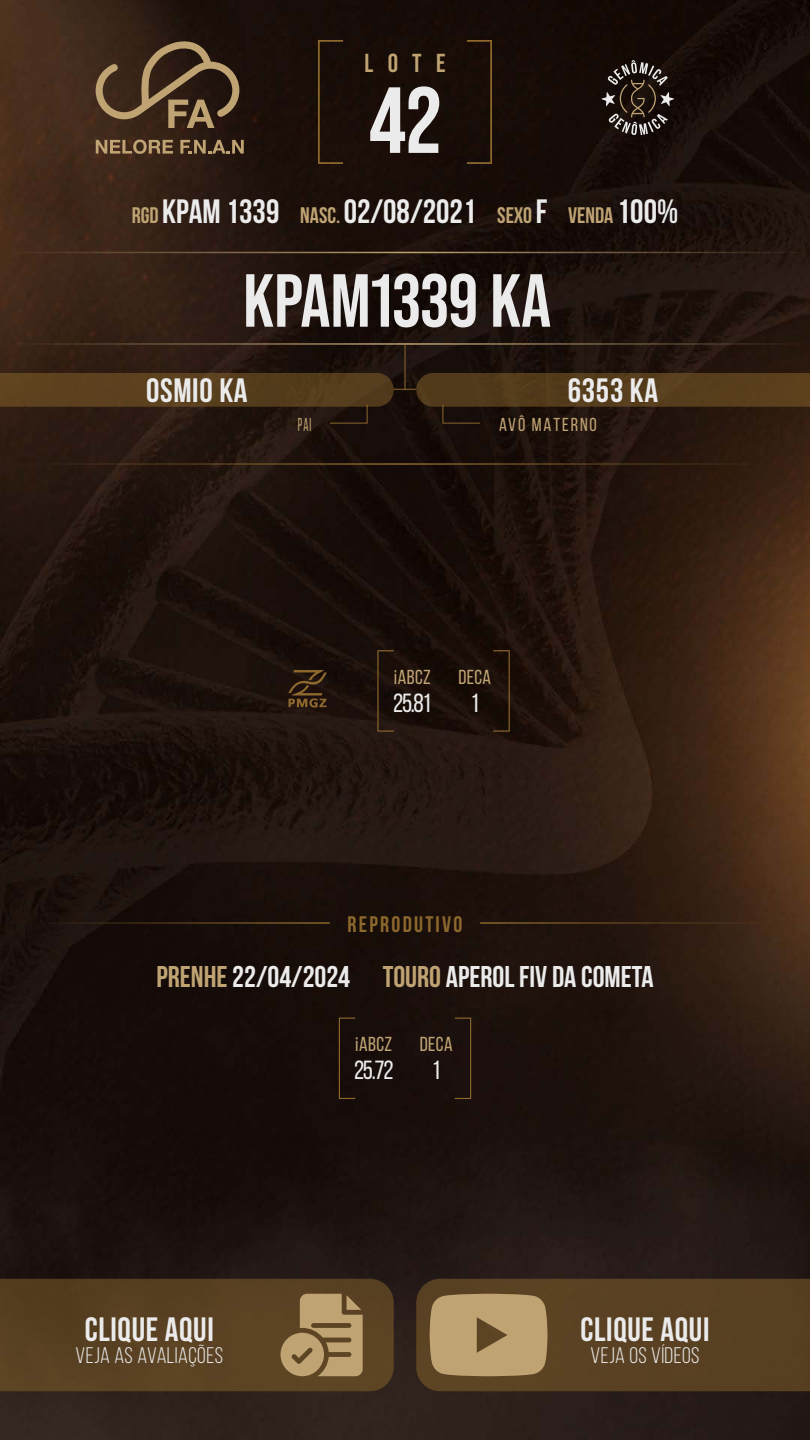
<style>
.page{position:relative;width:810px;height:1440px;background:#fff}
.page>*{position:absolute;margin:0;border:0;box-sizing:border-box;transform-origin:0 0}
.t1{font:100 176.93px "Bebas Neue";color:#8c682d}
.t2{font:100 116.25px "Bebas Neue";color:#8c682d}
.t3{font:700 93.68px "Bebas Neue Pro";color:#ebebeb}
.t4{font:700 75px "Bebas Neue Pro";color:#ebebeb}
.t5{font:700 33.75px "Bebas Neue";color:#ebebeb}
.t6{font:700 33.75px "Bebas Neue";letter-spacing:.02em;color:#ebebeb}
.t7{font:700 30px "Bebas Neue";color:#ebebeb}
.t8{font:26.25px "Bebas Neue";letter-spacing:-.05em;color:#ebebeb}
.t9{font:700 26.03px "Bebas Neue Pro";color:#bfa373}
.t10{font:22.5px "Bebas Neue";letter-spacing:.02em;color:#ebebeb}
.t11{font:700 22.5px "Bebas Neue";letter-spacing:.1em;color:#8c682d}
.t12{font:20.25px "Bebas Neue";letter-spacing:.02em;color:#bfa373}
.t13{font:18.75px "Bebas Neue";letter-spacing:.1em;color:#bfa373}
.t14{font:18.75px "Bebas Neue";letter-spacing:.1em;color:#bfa373;scale:.64 1}
.s1{font-size:22.5px;color:#bfa373}
.s2{font-family:"Bebas Neue Pro"}
.s3{color:#bfa373}
</style>
<div class="page">
<img style="left:0;top:0;width:810px;height:1440px">
<hr style="left:1px;top:343px;width:808px;height:2px;background:#bfa373">
<hr style="left:1px;top:252px;width:808px;height:1px;background:#bfa373">
<svg style="left:96px;top:140px;width:77px;height:14px"></svg>
<svg style="left:180px;top:140px;width:64px;height:14px"></svg>
<svg style="left:96px;top:39px;width:143px;height:89px;background:#523e2a"></svg>
<svg style="left:601px;top:60px;width:73px;height:75px;background:#39302a"></svg>
<svg style="left:0;top:373px;width:810px;height:51px;background:#442f17"></svg>
<hr style="left:405px;top:345px;width:1px;height:45px;background:#8c682d">
<hr style="left:481px;top:922px;width:298px;height:2px;background:#8c682d">
<hr style="left:31px;top:922px;width:298px;height:2px;background:#8c682d">
<hr style="left:31px;top:463px;width:748px;height:2px;background:#8c682d">
<svg style="left:416px;top:1279px;width:394px;height:112px;background:#6c5332"></svg>
<svg style="left:0;top:1279px;width:394px;height:112px;background:#634b2a"></svg>
<svg style="left:288px;top:670px;width:39px;height:38px"></svg>
<h1 class="t1" style="left:311px;top:10px;width:190px">[ ]</h1>
<p class="t9" style="left:365px;top:48px;width:82px">LOTE</p>
<h3 class="t3" style="left:369px;top:67px;width:74px">42</h3>
<p class="t5" style="left:132px;top:193px;width:548px"><span class="s1">RGD</span> KPAM 1339 <span class="s1">NASC.</span> 02/08/2021 <span class="s1">SEXO</span> F <span class="s1">VENDA</span> 100%</p>
<h3 class="t4" style="left:243px;top:258px;width:310px">KPAM1339 KA</h3>
<p class="t6" style="left:146px;top:372px;width:103px">OSMIO KA</p>
<p class="t6" style="left:568px;top:372px;width:92px">6353 KA</p>
<p class="t14" style="left:298px;top:414px;width:23px">PAI</p>
<p class="t13" style="left:499px;top:414px;width:99px">AVÔ MATERNO</p>
<h2 class="t2" style="left:373px;top:630px;width:143px">[ ]</h2>
<p class="t12" style="left:394px;top:666px;width:38px"><span class="s2">i</span>ABCZ</p>
<p class="t12" style="left:458px;top:666px;width:34px">DECA</p>
<p class="t8" style="left:393px;top:688px;width:40px">25.81</p>
<p class="t8" style="left:470px;top:688px;width:10px">1</p>
<p class="t11" style="left:348px;top:912px;width:116px">REPRODUTIVO</p>
<p class="t7" style="left:156px;top:960px;width:499px"><span class="s3">PRENHE</span> 22/04/2024 <span class="s3">TOURO</span> APEROL FIV DA COMETA</p>
<p class="t6" style="left:85px;top:1310px;width:130px">CLIQUE AQUI</p>
<p class="t10" style="left:75px;top:1343px;width:149px">VEJA AS AVALIAÇÕES</p>
<h2 class="t2" style="left:334px;top:998px;width:143px">[ ]</h2>
<p class="t12" style="left:355px;top:1033px;width:38px"><span class="s2">i</span>ABCZ</p>
<p class="t12" style="left:420px;top:1033px;width:34px">DECA</p>
<p class="t8" style="left:354px;top:1056px;width:41px">25.72</p>
<p class="t8" style="left:432px;top:1056px;width:10px">1</p>
<p class="t6" style="left:581px;top:1310px;width:130px">CLIQUE AQUI</p>
<p class="t10" style="left:591px;top:1343px;width:110px">VEJA OS VÍDEOS</p>
</div>
